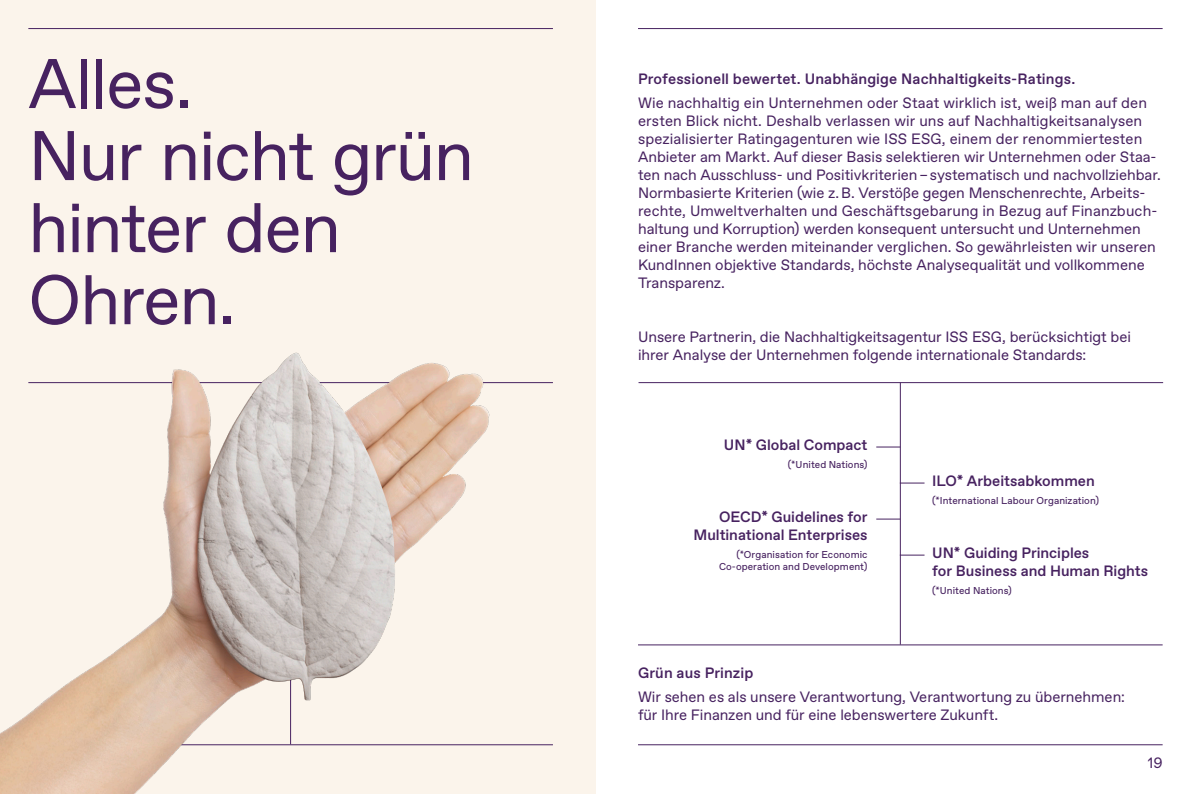
<style>
.page{position:relative;width:1191px;height:794px;background:#fff}
.page>*{position:absolute;margin:0;border:0;box-sizing:border-box;transform-origin:0 0}
.t1{font:70px/72px "ABC Favorit";letter-spacing:-.02em;color:#472260}
.t2{font:15px/18px "ABC Favorit";color:#472260}
.t3{font:500 15px/18px "ABC Favorit";color:#472260;text-align:right}
.t4{font:10px/12px "ABC Favorit";letter-spacing:.005em;color:#472260;text-align:right}
</style>
<div class="page">
<hr style="left:638px;top:382px;width:525px;height:1px;background:#472260">
<hr style="left:638px;top:744px;width:524px;height:1px;background:#472260">
<hr style="left:900px;top:382px;width:1px;height:262px;background:#472260">
<hr style="left:638px;top:644px;width:524px;height:1px;background:#472260">
<div style="left:0;top:0;width:595px;height:794px;background:#fbf4eb"></div>
<hr style="left:28px;top:28px;width:525px;height:1px;background:#472260">
<hr style="left:638px;top:28px;width:524px;height:1px;background:#472260">
<svg style="left:876px;top:446px;width:24px;height:1px"></svg>
<svg style="left:876px;top:518px;width:24px;height:1px"></svg>
<svg style="left:900px;top:482px;width:24px;height:1px"></svg>
<svg style="left:900px;top:554px;width:24px;height:1px"></svg>
<img style="left:0;top:352px;width:553px;height:442px">
<h1 class="t1" style="left:28px;top:49px;width:447px">Alles.<br>Nur nicht grün hinter den<br>Ohren.</h1>
<p class="t3" style="left:638px;top:70px;width:439px">Professionell bewertet. Unabhängige Nachhaltigkeits-Ratings.</p>
<p class="t2" style="left:638px;top:94px;width:524px">Wie nachhaltig ein Unternehmen oder Staat wirklich ist, weiß man auf den ersten Blick nicht. Deshalb verlassen wir uns auf Nachhaltigkeitsanalysen spezialisierter Ratingagenturen wie ISS ESG, einem der renommiertesten Anbieter am Markt. Auf dieser Basis selektieren wir Unternehmen oder Staa&shy;ten nach Ausschluss- und Positivkriterien – systematisch und nachvollziehbar.<br>Normbasierte Kriterien (wie z. B. Verstöße gegen Menschenrechte, Arbeits&shy;rechte, Umweltverhalten und Geschäftsgebarung in Bezug auf Finanzbuch&shy;haltung und Korruption) werden konsequent untersucht und Unternehmen einer Branche werden miteinander verglichen. So gewährleisten wir unseren KundInnen objektive Standards, höchste Analysequalität und vollkommene Transparenz.</p>
<p class="t2" style="left:638px;top:328px;width:494px">Unsere Partnerin, die Nachhaltigkeitsagentur ISS ESG, berücksichtigt bei ihrer Analyse der Unternehmen folgende internationale Standards:</p>
<p class="t3" style="left:724px;top:436px;width:145px">UN* Global Compact</p>
<p class="t4" style="left:788px;top:459px;width:81px">(*United Nations)</p>
<p class="t3" style="left:693px;top:508px;width:175px">OECD* Guidelines for<br>Multinational Enterprises</p>
<p class="t4" style="left:719px;top:549px;width:150px">(*Organisation for Economic<br>Co-operation and Development)</p>
<p class="t3" style="left:638px;top:664px;width:117px">Grün aus Prinzip</p>
<p class="t3" style="left:932px;top:472px;width:164px">ILO* Arbeitsabkommen</p>
<p class="t4" style="left:932px;top:495px;width:168px">(*International Labour Organization)</p>
<p class="t3" style="left:932px;top:544px;width:218px;text-align:left">UN* Guiding Principles<br>for Business and Human Rights</p>
<p class="t4" style="left:932px;top:585px;width:81px">(*United Nations)</p>
<p class="t2" style="left:638px;top:688px;width:488px">Wir sehen es als unsere Verantwortung, Verantwortung zu übernehmen: für Ihre Finanzen und für eine lebenswertere Zukunft.</p>
<p class="t2" style="left:1147px;top:754px;width:16px">19</p>
</div>
